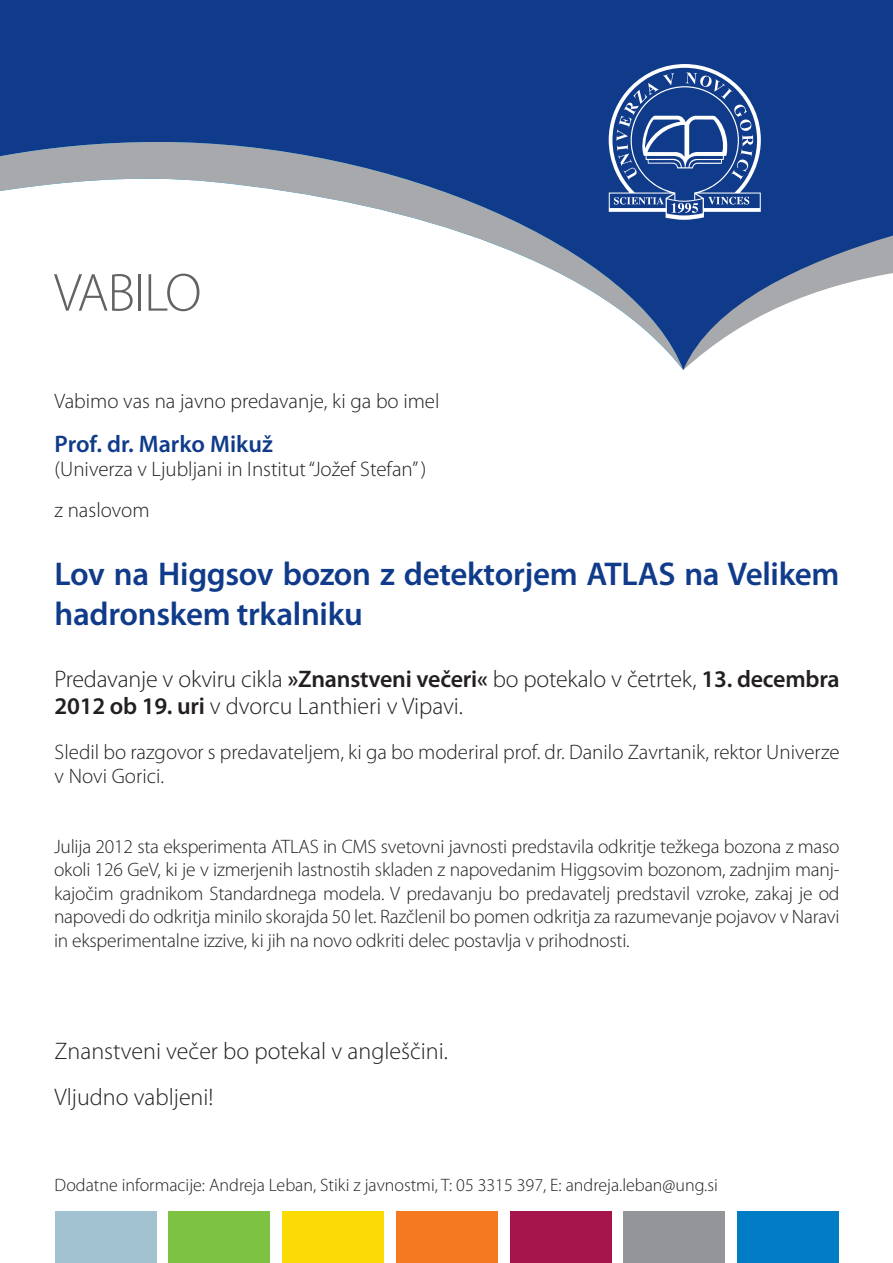
<style>
.page{position:relative;width:893px;height:1263px;background:#fff}
.page>*{position:absolute;margin:0;border:0;box-sizing:border-box;transform-origin:0 0}
.t1{font:300 54px "Myriad Pro";letter-spacing:-.02em;color:#636366}
.t2{font:600 33px/39.6px "Myriad Pro";letter-spacing:-.01em;color:#103b8a}
.t3{font:300 24px/27px "Myriad Pro";color:#231f20}
.t4{font:600 24px "Myriad Pro";color:#103b8a}
.t5{font:300 21px/41px "Myriad Pro";color:#231f20}
.t6{font:300 19.5px/23.4px "Myriad Pro";letter-spacing:-.01em;color:#231f20;text-align:justify}
.t7{font:300 18px "Myriad Pro";color:#231f20}
.s1{font-weight:600}
</style>
<div class="page">
<div style="left:0;top:0;width:893px;height:236px;background:#103b8a"></div>
<svg style="left:0;top:142px;width:683px;height:228px"></svg>
<svg style="left:683px;top:236px;width:210px;height:134px"></svg>
<svg style="left:609px;top:64px;width:152px;height:156px;background:#4264a2"></svg>
<div style="left:55px;top:1211px;width:102px;height:52px;background:#a3c2d1"></div>
<div style="left:168px;top:1211px;width:102px;height:52px;background:#7ec241"></div>
<div style="left:282px;top:1211px;width:102px;height:52px;background:#fcdb04"></div>
<div style="left:396px;top:1211px;width:102px;height:52px;background:#f47921"></div>
<div style="left:510px;top:1211px;width:102px;height:52px;background:#a5154b"></div>
<div style="left:623px;top:1211px;width:102px;height:52px;background:#939598"></div>
<div style="left:737px;top:1211px;width:102px;height:52px;background:#007dc4"></div>
<h1 class="t1" style="left:54px;top:260px;width:149px">VABILO</h1>
<p class="t5" style="left:55px;top:380px;width:386px">Vabimo vas na javno predavanje, ki ga bo imel</p>
<p class="t4" style="left:55px;top:428px;width:220px">Prof. dr. Marko Mikuž</p>
<p class="t5" style="left:55px;top:448px;width:373px">(Univerza v Ljubljani in Institut “Jožef Stefan” ) z naslovom</p>
<h2 class="t2" style="left:55px;top:553px;width:786px">Lov na Higgsov bozon z detektorjem ATLAS na Velikem hadronskem trkalniku</h2>
<p class="t3" style="left:55px;top:665px;width:786px">Predavanje v okviru cikla <span class="s1">»Znanstveni večeri«</span> bo potekalo v četrtek, <span class="s1">13. decembra<br>2012 ob 19. uri</span> v dvorcu Lanthieri v Vipavi.</p>
<p class="t5" style="left:55px;top:740px;width:786px;line-height:24px">Sledil bo razgovor s predavateljem, ki ga bo moderiral prof. dr. Danilo Zavrtanik, rektor Univerze v Novi Gorici.</p>
<p class="t6" style="left:54px;top:835px;width:787px">Julija 2012 sta eksperimenta ATLAS in CMS svetovni javnosti predstavila odkritje težkega bozona z maso okoli 126 GeV, ki je v izmerjenih lastnostih skladen z napovedanim Higgsovim bozonom, zadnjim manj&shy;kajočim gradnikom Standardnega modela. V predavanju bo predavatelj predstavil vzroke, zakaj je od napovedi do odkritja minilo skorajda 50 let. Razčlenil bo pomen odkritja za razumevanje pojavov v Naravi in eksperimentalne izzive, ki jih na novo odkriti delec postavlja v prihodnosti.</p>
<p class="t3" style="left:55px;top:1028px;width:395px;line-height:45.8px">Znanstveni večer bo potekal v angleščini.<br>Vljudno vabljeni!</p>
<p class="t7" style="left:55px;top:1174px;width:665px">Dodatne informacije: Andreja Leban, Stiki z javnostmi, T: 05 3315 397, E: andreja.leban@ung.si</p>
</div>
